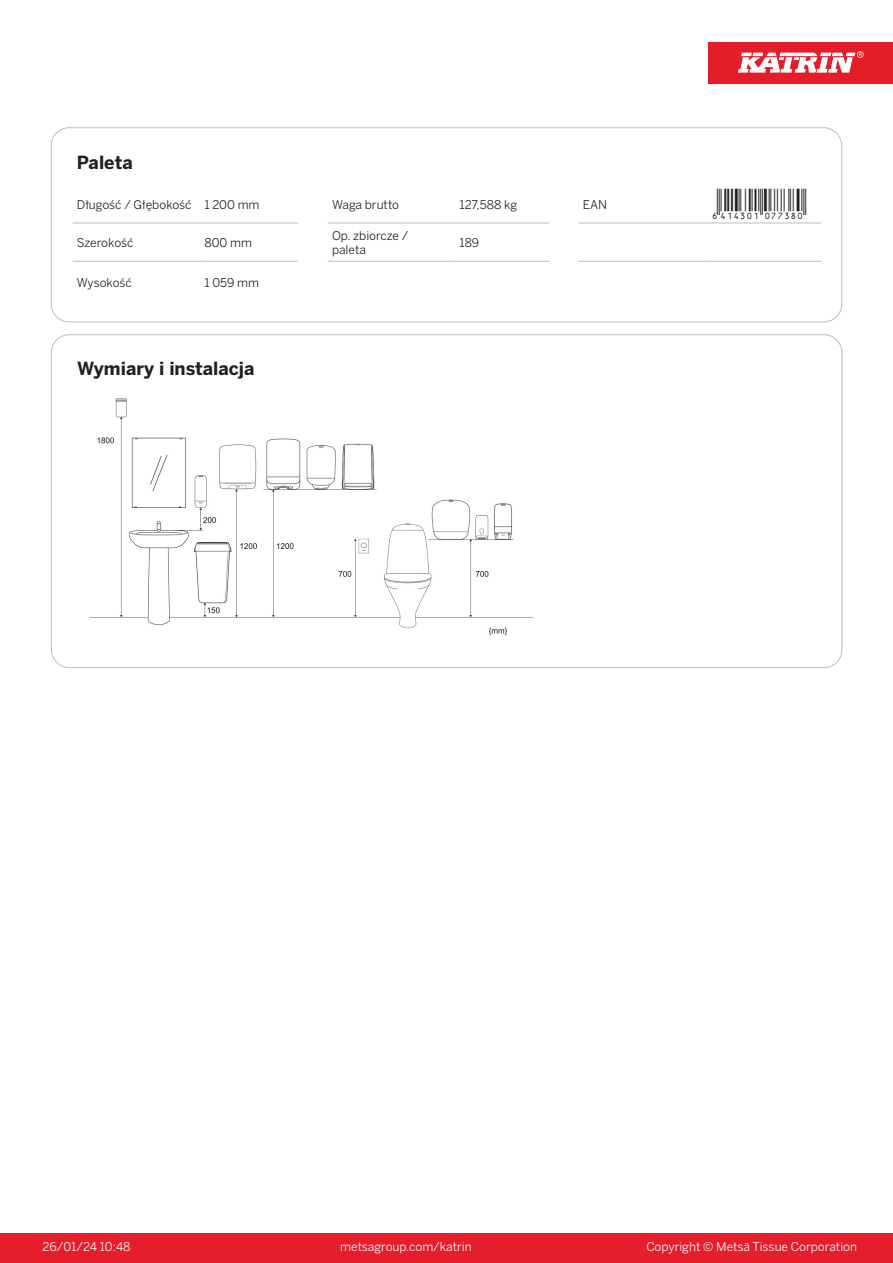
<style>
.page{position:relative;width:893px;height:1263px;background:#fff}
.page>*{position:absolute;margin:0;border:0;box-sizing:border-box;transform-origin:0 0}
.T_EAN{font:30px "Viisas EAN Matala";color:#231f20}
.T_TableHeader{font:700 18px "Benton Sans";color:#231f20}
.T_TableBody{font:12px "Benton Sans";color:#231f20}
.t1{font:12px "Benton Sans";color:#fff}
</style>
<div class="page">
<div style="left:0;top:1233px;width:893px;height:30px;background:#e41e2b"></div>
<div style="left:708px;top:43px;width:185px;height:41px;background:#e31e28"></div>
<svg style="left:738px;top:51px;width:126px;height:22px"></svg>
<hr style="left:73px;top:223px;width:127px;height:1px;background:#bcbdc0">
<hr style="left:200px;top:223px;width:98px;height:1px;background:#bcbdc0">
<hr style="left:328px;top:223px;width:127px;height:1px;background:#bcbdc0">
<hr style="left:455px;top:223px;width:94px;height:1px;background:#bcbdc0">
<hr style="left:579px;top:223px;width:127px;height:1px;background:#bcbdc0">
<hr style="left:706px;top:223px;width:115px;height:1px;background:#bcbdc0">
<hr style="left:73px;top:261px;width:127px;height:1px;background:#bcbdc0">
<hr style="left:200px;top:261px;width:98px;height:1px;background:#bcbdc0">
<hr style="left:328px;top:261px;width:127px;height:1px;background:#bcbdc0">
<hr style="left:455px;top:261px;width:94px;height:1px;background:#bcbdc0">
<hr style="left:579px;top:261px;width:127px;height:1px;background:#bcbdc0">
<hr style="left:706px;top:261px;width:115px;height:1px;background:#bcbdc0">
<div style="left:51px;top:128px;width:791px;height:194px;border:1px solid #bcbdc0;border-radius:18px"></div>
<img style="left:89px;top:398px;width:445px;height:238px">
<p class="T_TableHeader" style="left:77px;top:151px;width:57px">Paleta</p>
<p class="T_TableBody" style="left:77px;top:197px;width:116px">Długość / Głębokość</p>
<p class="T_TableBody" style="left:204px;top:197px;width:57px">1 200 mm</p>
<p class="T_TableBody" style="left:332px;top:197px;width:69px">Waga brutto</p>
<p class="T_TableBody" style="left:460px;top:197px;width:59px">127,588 kg</p>
<p class="T_TableBody" style="left:583px;top:197px;width:26px">EAN</p>
<p class="T_EAN" style="left:710px;top:188px;width:97px">*6414301077380*</p>
<p class="T_TableBody" style="left:77px;top:235px;width:58px">Szerokość</p>
<p class="T_TableBody" style="left:204px;top:235px;width:49px">800 mm</p>
<p class="T_TableBody" style="left:332px;top:228px;width:78px">Op. zbiorcze /</p>
<p class="T_TableBody" style="left:332px;top:243px;width:35px">paleta</p>
<p class="T_TableBody" style="left:460px;top:235px;width:21px">189</p>
<p class="T_TableBody" style="left:77px;top:276px;width:56px">Wysokość</p>
<p class="T_TableBody" style="left:204px;top:276px;width:56px">1 059 mm</p>
<p class="T_TableHeader" style="left:77px;top:357px;width:179px">Wymiary i instalacja</p>
<p class="t1" style="left:43px;top:1239px;width:90px">26/01/24 10:48</p>
<p class="t1" style="left:340px;top:1239px;width:133px">metsagroup.com/katrin</p>
<p class="t1" style="left:646px;top:1239px;width:212px">Copyright © Metsä Tissue Corporation</p>
</div>
